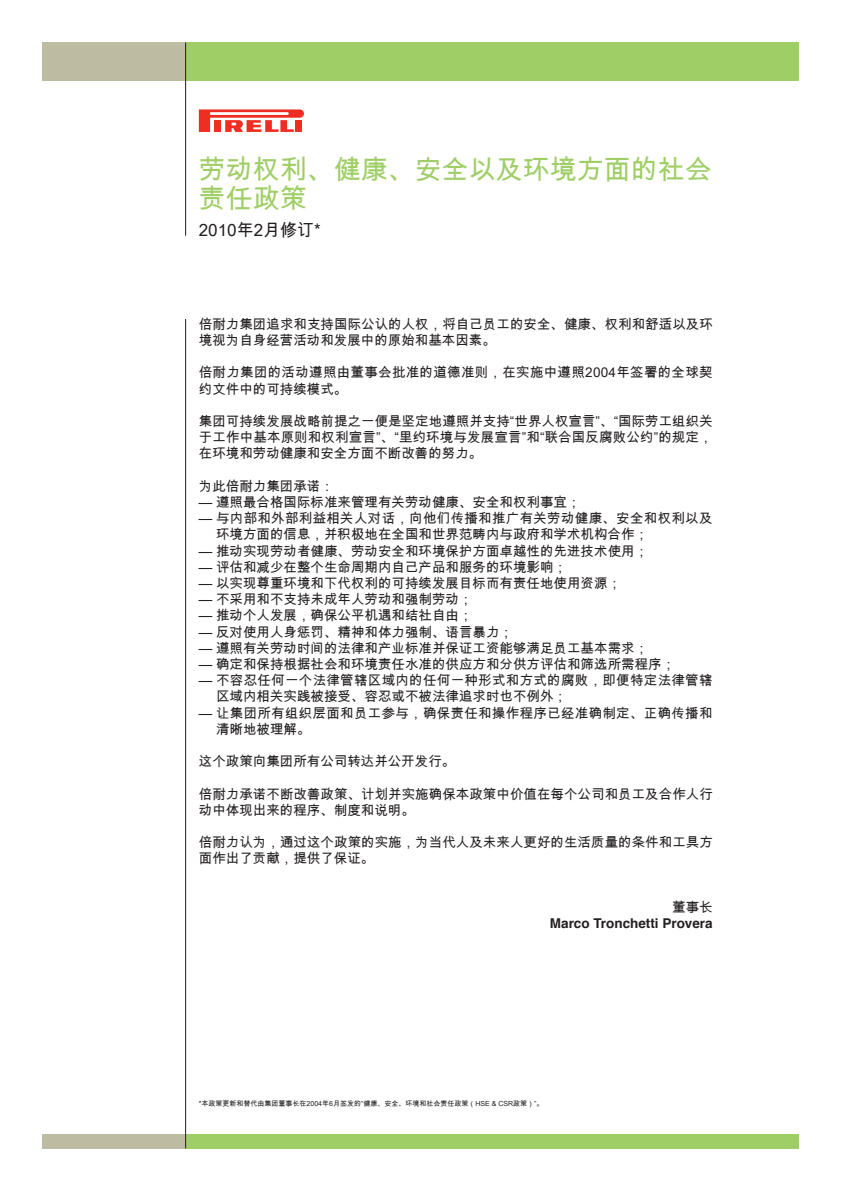
<style>
.page{position:relative;width:842px;height:1191px;background:#fff}
.page>*{position:absolute;margin:0;border:0;box-sizing:border-box;transform-origin:0 0}
.t1{font:27px/29px "Arial Unicode MS";color:#9fce66}
.t2{font:17px "Arial Unicode MS";color:#231f20}
.t3{font:13.5px/16.2px "Arial Unicode MS";color:#231f20}
.t4{font:13.5px/16.2px "Arial Unicode MS";letter-spacing:.02em;color:#231f20}
.t5{font:700 13.5px "Helvetica";color:#231f20}
.t6{font:7px "Arial Unicode MS";color:#231f20}
</style>
<div class="page">
<div style="left:185px;top:43px;width:614px;height:38px;background:#9fce66"></div>
<div style="left:185px;top:1134px;width:614px;height:14px;background:#9fce66"></div>
<div style="left:43px;top:43px;width:142px;height:38px;background:#bdbba2"></div>
<div style="left:43px;top:1134px;width:143px;height:14px;background:#bdbba2"></div>
<hr style="left:185px;top:43px;width:1px;height:193px;background:#231f20">
<hr style="left:185px;top:319px;width:1px;height:829px;background:#231f20">
<svg style="left:199px;top:109px;width:105px;height:23px"></svg>
<div style="left:214px;top:120px;width:7px;height:12px;background:#ee2e22"></div>
<div style="left:296px;top:120px;width:6px;height:12px;background:#ee2e22"></div>
<p class="t1" style="left:199px;top:155px;width:515px">劳动权利、健康、安全以及环境方面的社会责任政策</p>
<p class="t2" style="left:199px;top:217px;width:123px">2010年2月修订*</p>
<p class="t3" style="left:199px;top:315px;width:515px">倍耐力集团追求和支持国际公认的人权，将自己员工的安全、健康、权利和舒适以及环境视为自身经营活动和发展中的原始和基本因素。</p>
<p class="t4" style="left:199px;top:364px;width:515px">倍耐力集团的活动遵照由董事会批准的道德准则，在实施中遵照2004年签署的全球契约文件中的可持续模式。</p>
<p class="t3" style="left:199px;top:413px;width:515px;text-align:justify">集团可持续发展战略前提之一便是坚定地遵照并支持“世界人权宣言”、“国际劳工组织关于工作中基本原则和权利宣言”、“里约环境与发展宣言”和“联合国反腐败公约”的规定，在环境和劳动健康和安全方面不断改善的努力。</p>
<p class="t3" style="left:199px;top:477px;width:137px">为此倍耐力集团承诺：</p>
<p class="t3" style="left:199px;top:494px;width:383px">— 遵照最合格国际标准来管理有关劳动健康、安全和权利事宜；</p>
<p class="t4" style="left:216px;top:510px;width:498px;text-indent:-17px">— 与内部和外部利益相关人对话，向他们传播和推广有关劳动健康、安全和权利以及环境方面的信息，并积极地在全国和世界范畴内与政府和学术机构合作；</p>
<p class="t3" style="left:199px;top:542px;width:451px">— 推动实现劳动者健康、劳动安全和环境保护方面卓越性的先进技术使用；</p>
<p class="t3" style="left:199px;top:558px;width:370px">— 评估和减少在整个生命周期内自己产品和服务的环境影响；</p>
<p class="t3" style="left:199px;top:575px;width:424px">— 以实现尊重环境和下代权利的可持续发展目标而有责任地使用资源；</p>
<p class="t3" style="left:199px;top:591px;width:275px">— 不采用和不支持未成年人劳动和强制劳动；</p>
<p class="t3" style="left:199px;top:607px;width:275px">— 推动个人发展，确保公平机遇和结社自由；</p>
<p class="t3" style="left:199px;top:623px;width:316px">— 反对使用人身惩罚、精神和体力强制、语言暴力；</p>
<p class="t3" style="left:199px;top:639px;width:451px">— 遵照有关劳动时间的法律和产业标准并保证工资能够满足员工基本需求；</p>
<p class="t3" style="left:199px;top:656px;width:478px">— 确定和保持根据社会和环境责任水准的供应方和分供方评估和筛选所需程序；</p>
<p class="t4" style="left:216px;top:672px;width:498px;text-indent:-17px">— 不容忍任何一个法律管辖区域内的任何一种形式和方式的腐败，即便特定法律管辖区域内相关实践被接受、容忍或不被法律追求时也不例外；</p>
<p class="t4" style="left:216px;top:704px;width:498px;text-indent:-17px">— 让集团所有组织层面和员工参与，确保责任和操作程序已经准确制定、正确传播和清晰地被理解。</p>
<p class="t3" style="left:199px;top:753px;width:258px">这个政策向集团所有公司转达并公开发行。</p>
<p class="t3" style="left:199px;top:785px;width:515px">倍耐力承诺不断改善政策、计划并实施确保本政策中价值在每个公司和员工及合作人行动中体现出来的程序、制度和说明。</p>
<p class="t3" style="left:199px;top:834px;width:515px">倍耐力认为，通过这个政策的实施，为当代人及未来人更好的生活质量的条件和工具方面作出了贡献，提供了保证。</p>
<p class="t3" style="left:672px;top:899px;width:42px">董事长</p>
<p class="t5" style="left:550px;top:912px;width:164px">Marco Tronchetti Provera</p>
<p class="t6" style="left:199px;top:1098px;width:346px">*本政策更新和替代由集团董事长在2004年6月签发的“健康、安全、环境和社会责任政策（HSE &amp; CSR政策）”。</p>
</div>
